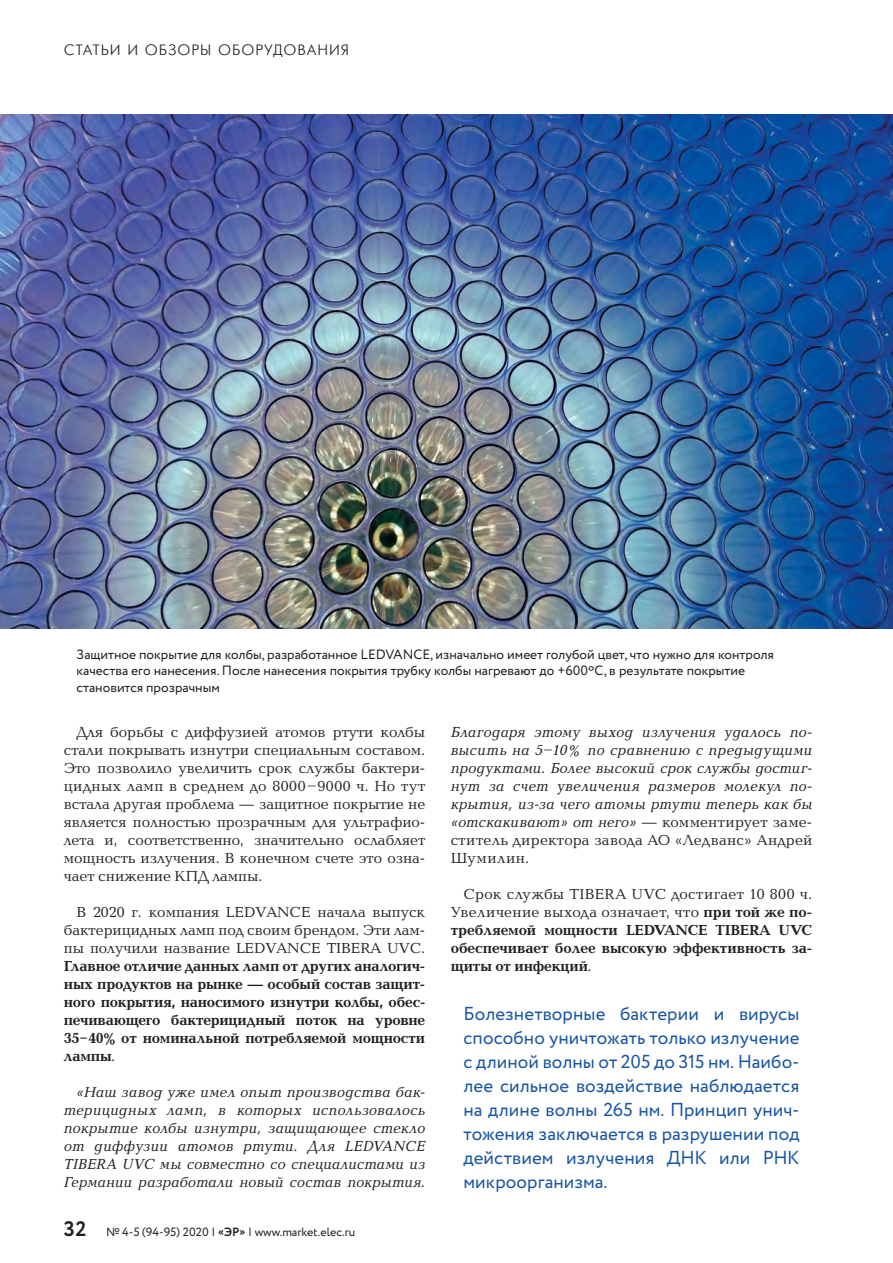
<style>
.page{position:relative;width:893px;height:1263px;background:#fff}
.page>*{position:absolute;margin:0;border:0;box-sizing:border-box;transform-origin:0 0}
.t1{font:18.75px/24px "Circe";letter-spacing:.005em;color:#1955a6;text-align:justify}
.t2{font:italic 15px/18px "Baltica C";letter-spacing:.01em;color:#231f20;text-align:justify}
.t3{font:15px/18px "Baltica C";color:#231f20;text-align:justify}
.t4{font:700 15px/18px "Baltica C";letter-spacing:-.01em;color:#231f20;text-align:justify}
.t5{font:15px "Futuris C";letter-spacing:.06em;color:#231f20}
.t6{font:13.5px/16.5px "Circe";color:#231f20}
.t7{font:12px "Circe";color:#231f20}
.s1{font-size:12px}
.s2{font-weight:400}
.s3{font-weight:700;font-size:21px}
.s4{font-weight:700;font-size:10.5px}
.s5{font-weight:700}
.s6{font-style:normal}
</style>
<div class="page">
<img style="left:0;top:115px;width:893px;height:514px">
<p class="t5" style="left:64px;top:42px;width:287px">СТАТЬИ И ОБЗОРЫ ОБОРУДОВАНИЯ</p>
<p class="t6" style="left:77px;top:647px;width:699px">Защитное покрытие для колбы, разработанное LEDVANCE, изначально имеет голубой цвет, что нужно для контроля качества его нанесения. После нанесения покрытия трубку колбы нагревают до +600ºC, в результате покрытие становится прозрачным</p>
<p class="t3" style="left:64px;top:724px;width:363px;text-indent:13px">Для борьбы с диффузией атомов ртути колбы стали покрывать изнутри специальным составом.<br>Это позволило увеличить срок службы бактери&shy;цидных ламп в среднем до 8000<span class="s1">–</span>9000 ч. Но тут встала другая проблема — защитное покрытие не является полностью прозрачным для ультрафио&shy;лета и, соответственно, значительно ослабляет мощность излучения. В конечном счете это озна&shy;чает снижение КПД лампы.</p>
<p class="t3" style="left:64px;top:904px;width:363px;text-indent:13px">В 2020 г. компания LEDVANCE начала выпуск бактерицидных ламп под своим брендом. Эти лам&shy;пы получили название LEDVANCE TIBERA UVC.</p>
<p class="t4" style="left:64px;top:959px;width:363px">Главное отличие данных ламп от других аналогич&shy;ных продуктов на рынке — особый состав защит&shy;ного покрытия, наносимого изнутри колбы, обес&shy;печивающего бактерицидный поток на уровне 35<span class="s1">–</span>40% от номинальной потребляемой мощности лампы<span class="s2">.</span></p>
<p class="t2" style="left:64px;top:1085px;width:363px;text-indent:13px">«Наш завод уже имел опыт производства бак&shy;терицидных ламп, в которых использовалось покрытие колбы изнутри, защищающее стекло от диффузии атомов ртути. Для LEDVANCE TIBERA UVC мы совместно со специалистами из Германии разработали новый состав покрытия.</p>
<p class="t7" style="left:64px;top:1224px;width:293px"><span class="s3">32</span> №4-5 (94-95) 2020 | <span class="s4">«</span><span class="s5">ЭР</span><span class="s4">»</span> | www.market.elec.ru</p>
<p class="t2" style="left:451px;top:725px;width:363px">Благодаря этому выход излучения удалось по&shy;высить на 5<span class="s1">–</span>10% по сравнению с предыдущими продуктами. Более высокий срок службы достиг&shy;нут за счет увеличения размеров молекул по&shy;крытия, из-за чего атомы ртути теперь как бы «отскакивают» от него» <span class="s6">— комментирует заме&shy;ститель директора завода АО «Ледванс» Андрей Шумилин.</span></p>
<p class="t4" style="left:451px;top:887px;width:363px;text-indent:13px"><span class="s2">Срок службы TIBERA UVC достигает 10 800 ч.<br>Увеличение выхода означает, что</span> при той же по&shy;требляемой мощности LEDVANCE TIBERA UVC обеспечивает более высокую эффективность за&shy;щиты от инфекций<span class="s2">.</span></p>
<p class="t1" style="left:463px;top:1002px;width:337px">Болезнетворные бактерии и вирусы способно уничтожать только излучение с длиной волны от 205 до 315 нм. Наибо&shy;лее сильное воздействие наблюдается на длине волны 265 нм. Принцип унич&shy;тожения заключается в разрушении под действием излучения ДНК или РНК микроорганизма.</p>
</div>
